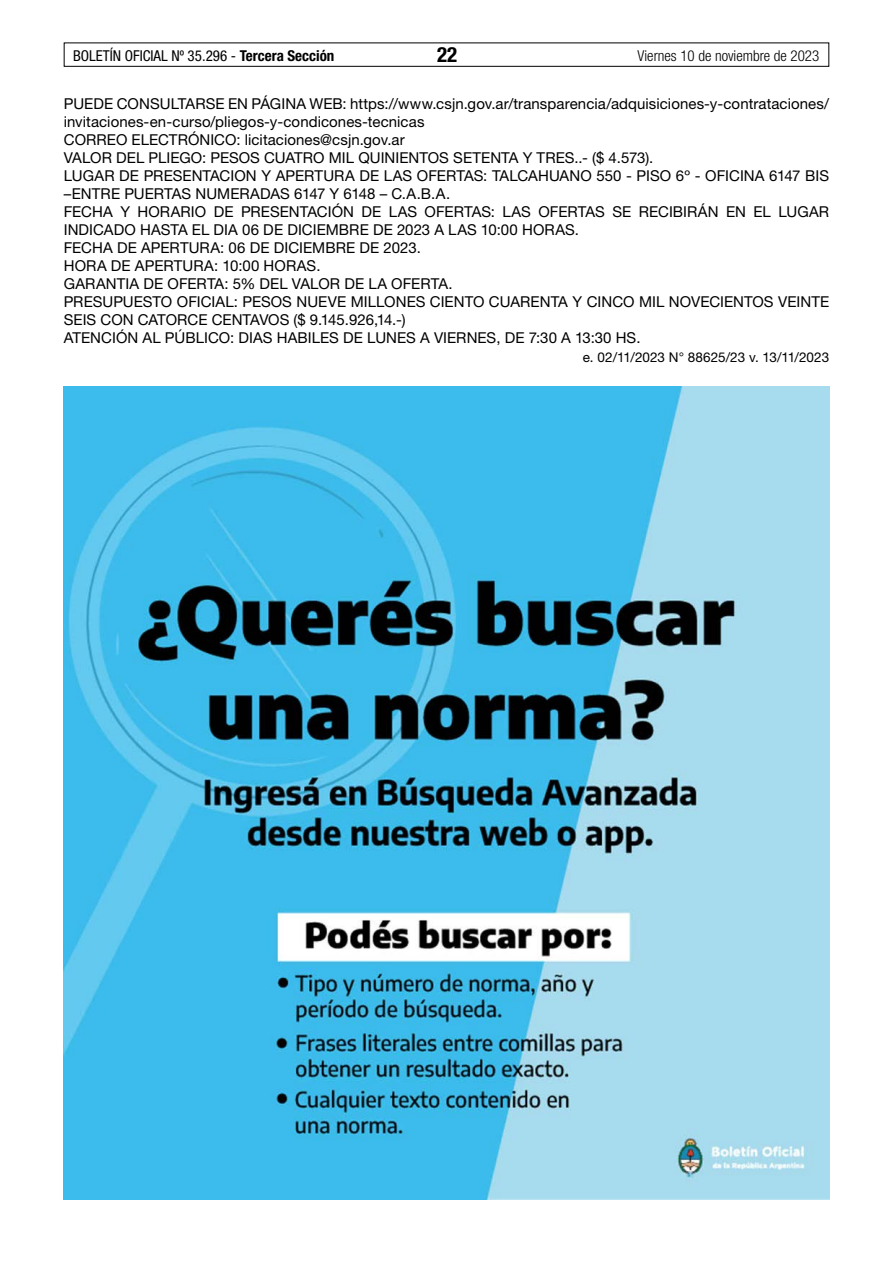
<style>
.page{position:relative;width:893px;height:1263px;background:#fff}
.page>*{position:absolute;margin:0;border:0;box-sizing:border-box;transform-origin:0 0}
.t1{font:700 condensed 21px "Helvetica Neue LT Std";color:#000}
.t2{font:15px/18px "Helvetica Neue LT Std";letter-spacing:.005em;color:#000}
.t3{font:condensed 15px "Helvetica Neue LT Std";color:#000}
.t4{font:300 condensed 15px "Helvetica Neue LT Std";color:#000}
.t5{font:13.5px "Helvetica Neue LT Std";letter-spacing:-.005em;color:#000}
.s1{font-weight:700}
</style>
<div class="page">
<div style="left:64px;top:43px;width:765px;height:24px;border:1px solid #000"></div>
<img style="left:64px;top:387px;width:765px;height:812px">
<p class="t3" style="left:73px;top:47px;width:263px">BOLETÍN OFICIAL Nº 35.296 - <span class="s1">Tercera Sección</span></p>
<h1 class="t1" style="left:437px;top:42px;width:22px">22</h1>
<p class="t4" style="left:638px;top:47px;width:183px">Viernes 10 de noviembre de 2023</p>
<p class="t2" style="left:64px;top:94px;width:767px">PUEDE CONSULTARSE EN PÁGINA WEB: https://www.csjn.gov.ar/transparencia/adquisiciones-y-contrataciones/ invitaciones-en-curso/pliegos-y-condicones-tecnicas<br>CORREO ELECTRÓNICO: licitaciones@csjn.gov.ar<br>VALOR DEL PLIEGO: PESOS CUATRO MIL QUINIENTOS SETENTA Y TRES..- ($ 4.573).<br>LUGAR DE PRESENTACION Y APERTURA DE LAS OFERTAS: TALCAHUANO 550 - PISO 6º - OFICINA 6147 BIS –ENTRE PUERTAS NUMERADAS 6147 Y 6148 – C.A.B.A.<br>FECHA Y HORARIO DE PRESENTACIÓN DE LAS OFERTAS: LAS OFERTAS SE RECIBIRÁN EN EL LUGAR INDICADO HASTA EL DIA 06 DE DICIEMBRE DE 2023 A LAS 10:00 HORAS.<br>FECHA DE APERTURA: 06 DE DICIEMBRE DE 2023.<br>HORA DE APERTURA: 10:00 HORAS.<br>GARANTIA DE OFERTA: 5% DEL VALOR DE LA OFERTA.<br>PRESUPUESTO OFICIAL: PESOS NUEVE MILLONES CIENTO CUARENTA Y CINCO MIL NOVECIENTOS VEINTE SEIS CON CATORCE CENTAVOS ($ 9.145.926,14.-)<br>ATENCIÓN AL PÚBLICO: DIAS HABILES DE LUNES A VIERNES, DE 7:30 A 13:30 HS.</p>
<p class="t5" style="left:583px;top:349px;width:248px">e. 02/11/2023 N° 88625/23 v. 13/11/2023</p>
</div>
